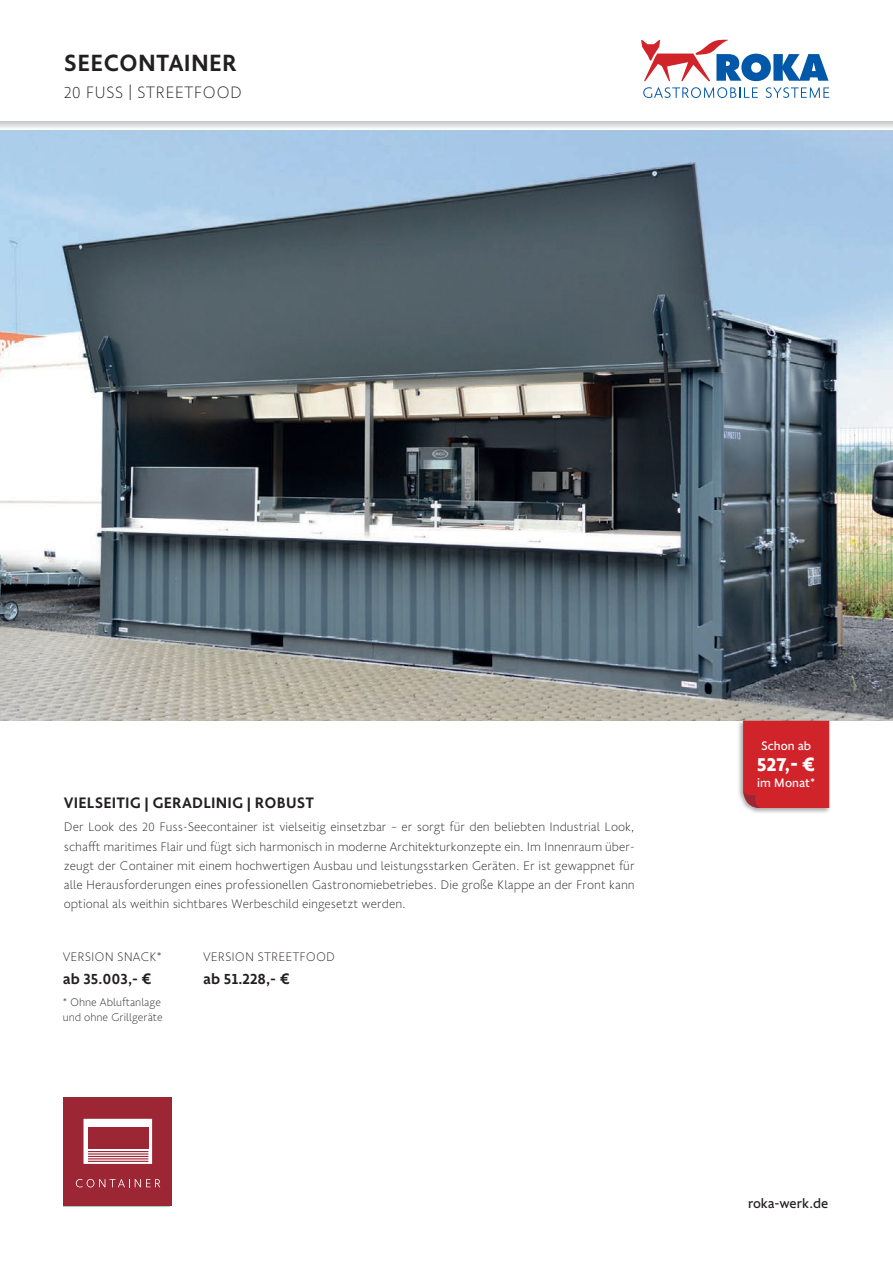
<style>
.page{position:relative;width:893px;height:1263px;background:#fff}
.page>*{position:absolute;margin:0;border:0;box-sizing:border-box;transform-origin:0 0}
.t1{font:500 25.5px "Golden Sans";letter-spacing:.01em;color:#231f20}
.t2{font:700 21px "Golden Sans";color:#fff}
.t3{font:200 18px "Golden Sans";letter-spacing:.01em;color:#231f20}
.t4{font:500 16.5px "Golden Sans";letter-spacing:.01em;color:#231f20}
.t5{font:15px "Golden Sans";color:#231f20}
.t6{font:200 13.5px/19.2px "Golden Sans";color:#231f20;text-align:justify}
.t7{font:13.5px "Golden Sans";color:#fff}
.t8{font:200 12px/14.9px "Golden Sans";color:#231f20}
</style>
<div class="page">
<img style="left:0;top:131px;width:893px;height:590px">
<svg style="left:0;top:121px;width:893px;height:7px;background:#dadbdd"></svg>
<svg style="left:643px;top:87px;width:115px;height:11px"></svg>
<svg style="left:766px;top:87px;width:63px;height:11px"></svg>
<svg style="left:641px;top:40px;width:187px;height:41px"></svg>
<div style="left:63px;top:1098px;width:108px;height:108px;background:#9c2633"></div>
<svg style="left:83px;top:1119px;width:70px;height:45px;background:#f2e3e4"></svg>
<div style="left:88px;top:1127px;width:60px;height:22px;background:#9c2633"></div>
<hr style="left:88px;top:1161px;width:60px;height:1px;background:#9c2633">
<hr style="left:88px;top:1158px;width:60px;height:1px;background:#9c2633">
<hr style="left:88px;top:1156px;width:60px;height:1px;background:#9c2633">
<hr style="left:88px;top:1153px;width:60px;height:1px;background:#9c2633">
<hr style="left:88px;top:1151px;width:60px;height:1px;background:#9c2633">
<svg style="left:76px;top:1179px;width:84px;height:9px"></svg>
<div style="left:737px;top:720px;width:94px;height:95px;background:#231f20;opacity:.37"></div>
<div style="left:743px;top:721px;width:86px;height:87px;background:#d1232a"></div>
<h1 class="t1" style="left:64px;top:44px;width:175px">SEECONTAINER</h1>
<h3 class="t3" style="left:64px;top:80px;width:180px">20 FUSS | STREETFOOD</h3>
<p class="t4" style="left:64px;top:790px;width:252px">VIELSEITIG | GERADLINIG | ROBUST</p>
<p class="t6" style="left:64px;top:817px;width:572px">Der Look des 20 Fuss-Seecontainer ist vielseitig einsetzbar – er sorgt für den beliebten Industrial Look, schafft maritimes Flair und fügt sich harmonisch in moderne Architekturkonzepte ein. Im Innenraum über&shy;zeugt der Container mit einem hochwertigen Ausbau und leistungsstarken Geräten. Er ist gewappnet für alle Herausforderungen eines professionellen Gastronomiebetriebes. Die große Klappe an der Front kann optional als weithin sichtbares Werbeschild eingesetzt werden.</p>
<p class="t6" style="left:63px;top:946px;width:100px">VERSION SNACK*</p>
<p class="t4" style="left:63px;top:967px;width:91px">ab 35.003,- €</p>
<p class="t8" style="left:63px;top:994px;width:101px">* Ohne Abluftanlage und ohne Grillgeräte</p>
<p class="t6" style="left:203px;top:946px;width:134px">VERSION STREETFOOD</p>
<p class="t4" style="left:203px;top:967px;width:88px">ab 51.228,- €</p>
<p class="t7" style="left:761px;top:736px;width:52px">Schon ab</p>
<h2 class="t2" style="left:757px;top:748px;width:60px">527,- €</h2>
<p class="t7" style="left:757px;top:773px;width:59px">im Monat*</p>
<p class="t5" style="left:748px;top:1192px;width:82px">roka-werk.de</p>
</div>
